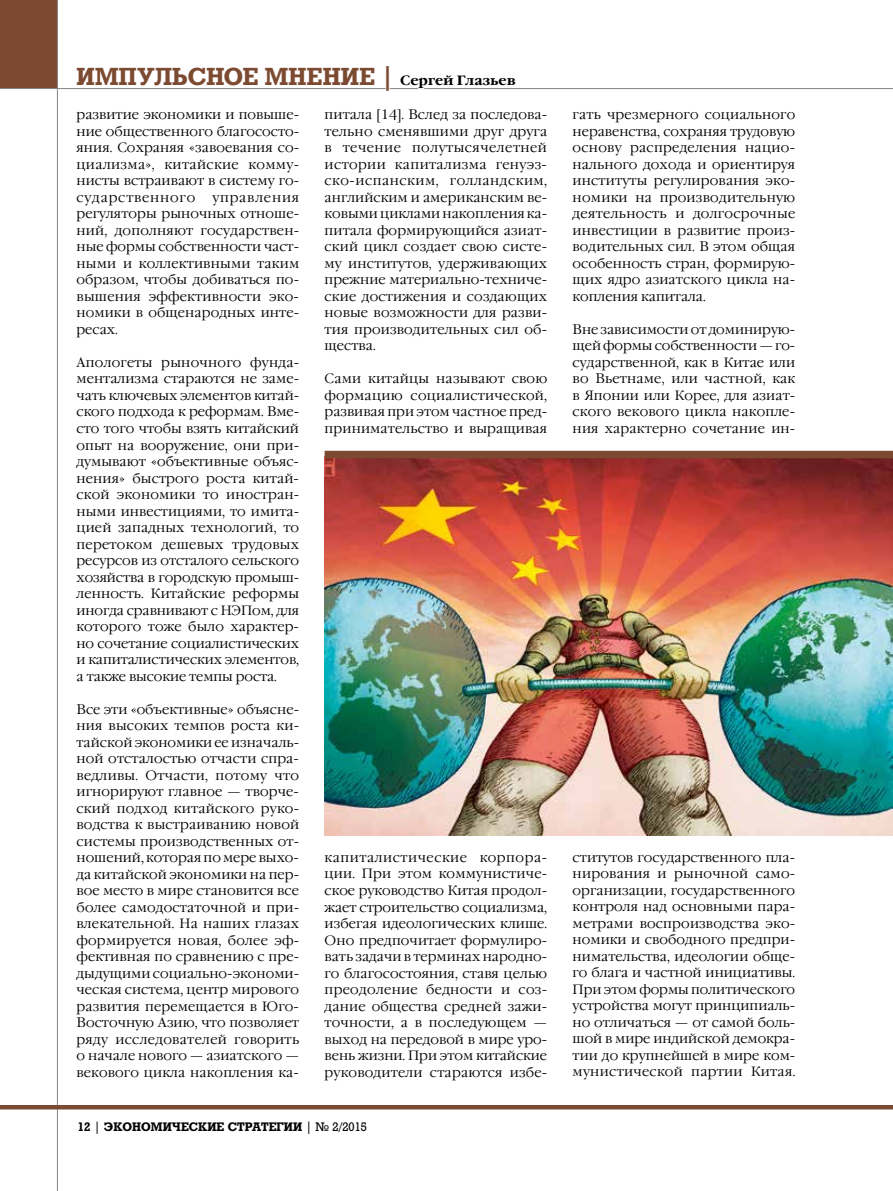
<style>
.page{position:relative;width:893px;height:1191px;background:#fff}
.page>*{position:absolute;margin:0;border:0;box-sizing:border-box;transform-origin:0 0}
.t1{font:700 24px "Rodeo";letter-spacing:.005em;color:#7c4a31}
.t2{font:300 13.5px/16.5px "Garamond C";letter-spacing:.01em;color:#000;text-align:justify}
.t3{font:700 12px "Rodeo";color:#000}
.s1{font-family:"Garamond C";font-size:13.5px;color:#000}
.s2{font-weight:400}
</style>
<div class="page">
<div style="left:0;top:0;width:58px;height:89px;background:#7c4a31"></div>
<hr style="left:57px;top:0;width:1px;height:1191px;background:#868786">
<hr style="left:0;top:88px;width:893px;height:1px;background:#868786">
<hr style="left:0;top:1105px;width:893px;height:4px;background:#7c4a31">
<img style="left:325px;top:458px;width:568px;height:377px">
<div style="left:325px;top:451px;width:568px;height:7px;background:#7c4a31"></div>
<h1 class="t1" style="left:77px;top:62px;width:440px">ИМПУЛЬСНОЕ МНЕНИЕ | <span class="s1">Сергей Глазьев</span></h1>
<p class="t2" style="left:77px;top:107px;width:224px">развитие экономики и повыше&shy;ние общественного благососто&shy;яния. Сохраняя «завоевания со&shy;циализма», китайские комму&shy;нисты встраивают в систему го&shy;сударственного</p>
<p class="t2" style="left:77px;top:189px;width:224px;text-indent:136px">управления регуляторы рыночных отноше&shy;ний, дополняют государствен&shy;ные формы собственности част&shy;ными и коллективными таким образом, чтобы добиваться по&shy;вышения эффективности эко&shy;номики в общенародных инте&shy;ресах.</p>
<p class="t2" style="left:77px;top:354px;width:224px">Апологеты рыночного фунда&shy;ментализма стараются не заме&shy;чать ключевых элементов китай&shy;ского подхода к реформам. Вме&shy;сто того чтобы взять китайский опыт на вооружение, они при&shy;думывают «объективные объяс&shy;нения» быстрого роста китай&shy;ской экономики то иностран&shy;ными инвестициями, то имита&shy;цией западных технологий, то перетоком дешевых трудовых ресурсов из отсталого сельского хозяйства в городскую промыш&shy;ленность. Китайские реформы иногда сравнивают с НЭПом, для которого тоже было характер&shy;но сочетание социалистических и капиталистических элементов, а также высокие темпы роста.</p>
<p class="t2" style="left:77px;top:701px;width:224px">Все эти «объективные» объясне&shy;ния высоких темпов роста ки&shy;тайской экономики ее изначаль&shy;ной отсталостью отчасти спра&shy;ведливы. Отчасти, потому что игнорируют главное — творче&shy;ский подход китайского руко&shy;водства к выстраиванию новой системы производственных от&shy;ношений, которая по мере выхо&shy;да китайской экономики на пер&shy;вое место в мире становится все более самодостаточной и при&shy;влекательной. На наших глазах формируется новая, более эф&shy;фективная по сравнению с пре&shy;дыдущими социально-экономи&shy;ческая система, центр мирового развития перемещается в Юго-Восточную Азию, что позволяет ряду исследователей говорить о начале нового — азиатского — векового цикла накопления ка-</p>
<p class="t2" style="left:325px;top:107px;width:224px">питала [14]. Вслед за последова&shy;тельно сменявшими друг друга в течение полутысячелетней истории капитализма генуэз&shy;ско-испанским, голландским, английским и американским ве&shy;ковыми циклами накопления ка&shy;питала формирующийся азиат&shy;ский цикл создает свою систе&shy;му институтов, удерживающих прежние материально-техниче&shy;ские достижения и создающих новые возможности для разви&shy;тия производительных сил об&shy;щества.</p>
<p class="t2" style="left:325px;top:371px;width:224px">Сами китайцы называют свою формацию социалистической, развивая при этом частное пред&shy;принимательство и выращивая</p>
<p class="t2" style="left:325px;top:849px;width:224px">капиталистические корпора&shy;ции. При этом коммунистиче&shy;ское руководство Китая продол&shy;жает строительство социализма, избегая идеологических клише.<br>Оно предпочитает формулиро&shy;вать задачи в терминах народно&shy;го благосостояния, ставя целью преодоление бедности и соз&shy;дание общества средней зажи&shy;точности, а в последующем — выход на передовой в мире уро&shy;вень жизни. При этом китайские руководители стараются избе-</p>
<p class="t3" style="left:78px;top:1119px;width:291px">12 <span class="s2">|</span> ЭКОНОМИЧЕСКИЕ СТРАТЕГИИ <span class="s2">| № 2/2015</span></p>
<p class="t2" style="left:573px;top:107px;width:224px">гать чрезмерного социального неравенства, сохраняя трудовую основу распределения нацио&shy;нального дохода и ориентируя институты регулирования эко&shy;номики на производительную деятельность и долгосрочные инвестиции в развитие произ&shy;водительных сил. В этом общая особенность стран, формирую&shy;щих ядро азиатского цикла на&shy;копления капитала.</p>
<p class="t2" style="left:573px;top:321px;width:224px">Вне зависимости от доминирую&shy;щей формы собственности — го&shy;сударственной, как в Китае или во Вьетнаме, или частной, как в Японии или Корее, для азиат&shy;ского векового цикла накопле&shy;ния характерно сочетание ин-</p>
<p class="t2" style="left:573px;top:849px;width:224px">ститутов государственного пла&shy;нирования и рыночной само&shy;организации, государственного контроля над основными пара&shy;метрами воспроизводства эко&shy;номики и свободного предпри&shy;нимательства, идеологии обще&shy;го блага и частной инициативы.<br>При этом формы политического устройства могут принципиаль&shy;но отличаться — от самой боль&shy;шой в мире индийской демокра&shy;тии до крупнейшей в мире ком&shy;мунистической партии Китая.</p>
</div>
